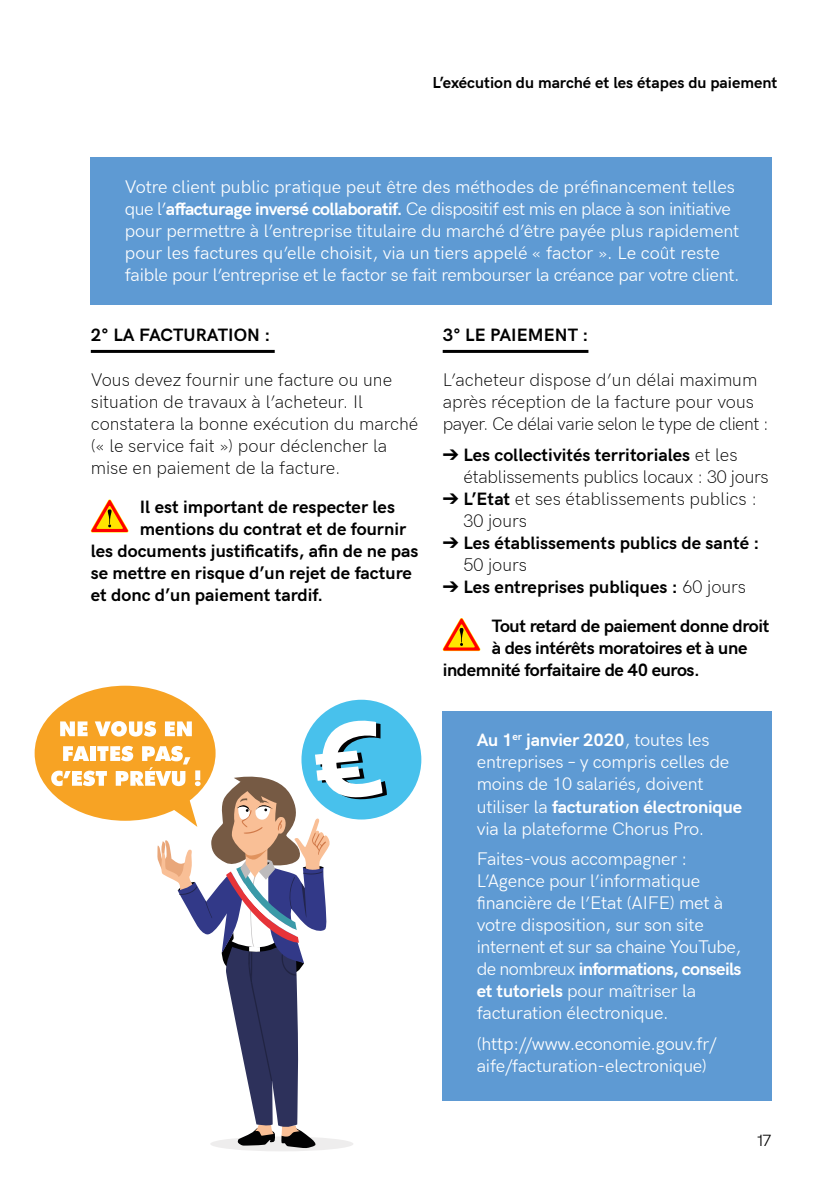
<style>
.page{position:relative;width:840px;height:1191px;background:#fff}
.page>*{position:absolute;margin:0;border:0;box-sizing:border-box;transform-origin:0 0}
.t1{font:18px/22px "HK Grotesk";letter-spacing:-.01em;color:#fff}
.t2{font:300 18px/22px "HK Grotesk";color:#000}
.t3{font:700 18px/22px "HK Grotesk";color:#000}
.t4{font:700 18px/39px "HK Grotesk";letter-spacing:-.02em;color:#000}
.t5{font:700 16px "HK Grotesk";color:#000}
.t6{font:16px "HK Grotesk";color:#000}
.s1{font-weight:700}
.s2{font-weight:300}
</style>
<div class="page">
<hr style="left:91px;top:350px;width:183px;height:3px;background:#000">
<svg style="left:91px;top:499px;width:37px;height:33px"></svg>
<hr style="left:442px;top:350px;width:146px;height:3px;background:#000">
<svg style="left:442px;top:618px;width:38px;height:33px"></svg>
<div style="left:91px;top:158px;width:680px;height:147px;background:#5e9ad3"></div>
<div style="left:442px;top:711px;width:329px;height:389px;background:#5e9ad3"></div>
<div style="left:210px;top:1136px;width:143px;height:15px;background:#eeeded;border-radius:50%"></div>
<div style="left:301px;top:699px;width:120px;height:120px;background:#48c1ec;border-radius:50%"></div>
<div style="left:35px;top:685px;width:180px;height:135px;background:#f7a324;border-radius:50%"></div>
<svg style="left:51px;top:710px;width:336px;height:438px"></svg>
<p class="t5" style="left:432px;top:71px;width:346px">L’exécution du marché et les étapes du paiement</p>
<p class="t1" style="left:125px;top:174px;width:616px">Votre client public pratique peut être des méthodes de préfinancement telles que l’<span class="s1">affacturage inversé collaboratif.</span> Ce dispositif est mis en place à son initiative pour permettre à l’entreprise titulaire du marché d’être payée plus rapidement pour les factures qu’elle choisit, via un tiers appelé « factor ». Le coût reste faible pour l’entreprise et le factor se fait rembourser la créance par votre client.</p>
<p class="t3" style="left:91px;top:323px;width:181px">2° LA FACTURATION :</p>
<p class="t2" style="left:91px;top:367px;width:329px">Vous devez fournir une facture ou une situation de travaux à l’acheteur. Il constatera la bonne exécution du marché (« le service fait ») pour déclencher la mise en paiement de la facture.</p>
<p class="t3" style="left:140px;top:494px;width:256px">Il est important de respecter les</p>
<p class="t3" style="left:140px;top:516px;width:268px">mentions du contrat et de fournir</p>
<p class="t3" style="left:91px;top:538px;width:329px">les documents justificatifs, afin de ne pas</p>
<p class="t3" style="left:91px;top:560px;width:322px">se mettre en risque d’un rejet de facture</p>
<p class="t3" style="left:91px;top:582px;width:234px">et donc d’un paiement tardif.</p>
<p class="t3" style="left:442px;top:323px;width:147px">3° LE PAIEMENT :</p>
<p class="t2" style="left:442px;top:367px;width:327px">L’acheteur dispose d’un délai maximum après réception de la facture pour vous payer. Ce délai varie selon le type de client :</p>
<p class="t2" style="left:463px;top:442px;width:306px;text-indent:-21px">➔ <span class="s1">Les collectivités territoriales</span> et les établissements publics locaux : 30 jours</p>
<p class="t2" style="left:463px;top:486px;width:295px;text-indent:-21px">➔ <span class="s1">L’Etat</span> et ses établissements publics :<br>30 jours</p>
<p class="t3" style="left:463px;top:530px;width:297px;text-indent:-21px">➔ Les établissements publics de santé :<br><span class="s2">50 jours</span></p>
<p class="t4" style="left:491px;top:565px;width:279px;text-indent:-49px">➔ Les entreprises publiques : <span class="s2">60 jours<br></span>Tout retard de paiement donne droit</p>
<p class="t4" style="left:442px;top:635px;width:306px;line-height:22px;text-indent:49px">à des intérêts moratoires et à une indemnité forfaitaire de 40 euros.</p>
<p class="t1" style="left:476px;top:728px;width:267px"><span class="s1">Au 1</span><sup>er</sup> <span class="s1">janvier 2020</span>, toutes les entreprises – y compris celles de moins de 10 salariés, doivent utiliser la <span class="s1">facturation électronique </span>via la plateforme Chorus Pro.</p>
<p class="t1" style="left:476px;top:846px;width:266px">Faites-vous accompagner :<br>L’Agence pour l’informatique financière de l’Etat (AIFE) met à votre disposition, sur son site internent et sur sa chaine YouTube, de nombreux <span class="s1">informations, conseils et tutoriels</span> pour maîtriser la facturation électronique.</p>
<p class="t1" style="left:476px;top:1031px;width:242px">(http://www.economie.gouv.fr/ aife/facturation-electronique)</p>
<p class="t6" style="left:755px;top:1128px;width:17px">17</p>
</div>
